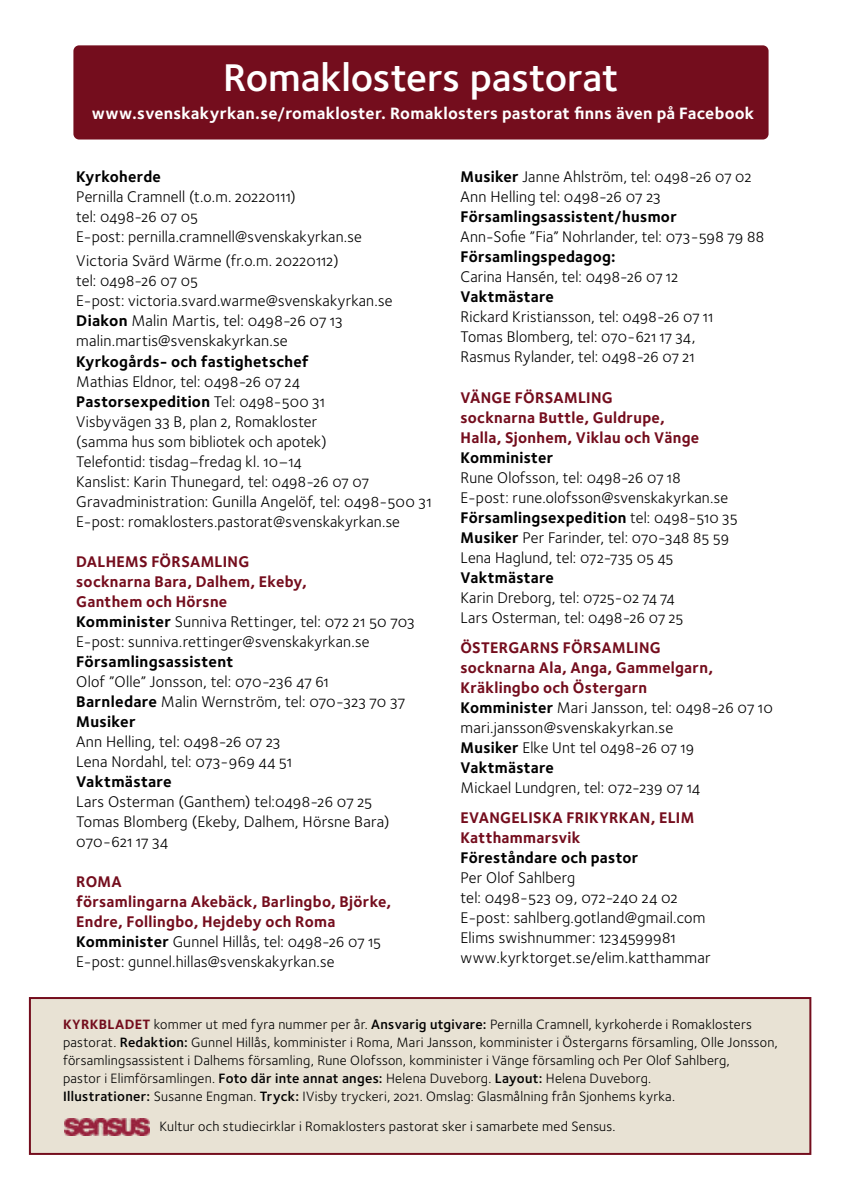
<style>
.page{position:relative;width:842px;height:1191px;background:#fff}
.page>*{position:absolute;margin:0;border:0;box-sizing:border-box;transform-origin:0 0}
.t1{font:600 40px "Foundry Sterling";letter-spacing:-.005em;color:#fff}
.t2{font:17px "Foundry Sterling Bold OSF";letter-spacing:.015em;color:#fff}
.t3{font:16px/20px "Foundry Sterling Book OSF";letter-spacing:.015em;color:#000}
.t4{font:16px/20px "Foundry Sterling Bold OSF";letter-spacing:.02em;color:#740d1d}
.t5{font:16px "Foundry Sterling Bold OSF";letter-spacing:.02em;color:#000}
.t6{font:14px/18px "Foundry Sterling Book OSF";letter-spacing:.015em;color:#000}
.s1{font-family:"Foundry Sterling Bold OSF"}
.s2{font-family:"Foundry Sterling Book OSF"}
.s3{color:#fff}
.s4{font-family:"Foundry Sterling Bold OSF";color:#740d1d}
.s5{font-family:"Foundry Sterling";font-weight:600}
.s6{font-family:"Foundry Sterling Demi OSF"}
</style>
<div class="page">
<div style="left:73px;top:45px;width:695px;height:94px;background:#740d1d;border-radius:6px"></div>
<div style="left:28px;top:997px;width:784px;height:158px;background:#e8e2d4"></div>
<img style="left:65px;top:1118px;width:84px;height:17px">
<h1 class="t1" style="left:223px;top:50px;width:397px">Romaklosters pastorat</h1>
<p class="t2" style="left:92px;top:101px;width:664px">www.svenskakyrkan.se/romakloster. Romaklosters pastorat finns även på Facebook</p>
<p class="t5" style="left:76px;top:166px;width:86px">Kyrkoherde</p>
<p class="t3" style="left:76px;top:187px;width:287px">Pernilla Cramnell (t.o.m. 20220111)<br>tel: 0498-26 07 05<br>E-post: pernilla.cramnell@svenskakyrkan.se</p>
<p class="t3" style="left:76px;top:251px;width:318px">Victoria Svärd Wärme (fr.o.m. 20220112)<br>tel: 0498-26 07 05<br>E-post: victoria.svard.warme@svenskakyrkan.se <span class="s1">Diakon</span> Malin Martis, tel: 0498-26 07 13 malin.martis@svenskakyrkan.se</p>
<p class="t5" style="left:76px;top:350px;width:234px">Kyrkogårds- och fastighetschef</p>
<p class="t3" style="left:76px;top:371px;width:225px">Mathias Eldnor, tel: 0498-26 07 24</p>
<p class="t5" style="left:76px;top:390px;width:250px">Pastorsexpedition <span class="s2">Tel: 0498-500 31</span></p>
<p class="t3" style="left:76px;top:411px;width:357px">Visbyvägen 33 B, plan 2, Romakloster<br>(samma hus som bibliotek och apotek)<br>Telefontid: tisdag–fredag kl. 10–14<br>Kanslist: Karin Thunegard, tel: 0498-26 07 07<br>Gravadministration: Gunilla Angelöf, tel: 0498-500 31<br>E-post: romaklosters.pastorat@svenskakyrkan.se</p>
<p class="t4" style="left:76px;top:551px;width:232px">DALHEMS FÖRSAMLING socknarna Bara, Dalhem, Ekeby,<br>Ganthem och Hörsne</p>
<p class="t3" style="left:76px;top:611px;width:340px"><span class="s1">Komminister</span> Sunniva Rettinger, tel: 072 21 50 703<br>E-post: sunniva.rettinger@svenskakyrkan.se</p>
<p class="t5" style="left:76px;top:650px;width:159px">Församlingsassistent</p>
<p class="t3" style="left:76px;top:671px;width:330px">Olof ”Olle” Jonsson, tel: 070-236 47 61<br><span class="s1">Barnledare</span> Malin Wernström, tel: 070-323 70 37</p>
<p class="t5" style="left:76px;top:710px;width:61px">Musiker</p>
<p class="t3" style="left:76px;top:731px;width:217px">Ann Helling, tel: 0498-26 07 23<br>Lena Nordahl, tel: 073-969 44 51</p>
<p class="t5" style="left:76px;top:770px;width:97px">Vaktmästare</p>
<p class="t3" style="left:76px;top:791px;width:315px">Lars Osterman (Ganthem) tel:0498-26 07 25<br>Tomas Blomberg (Ekeby, Dalhem, Hörsne Bara)<br>070-621 17 34</p>
<p class="t4" style="left:76px;top:871px;width:317px">ROMA<br>församlingarna Akebäck, Barlingbo, Björke,<br>Endre, Follingbo, Hejdeby och Roma</p>
<p class="t3" style="left:76px;top:931px;width:306px"><span class="s1">Komminister</span> Gunnel Hillås, tel: 0498-26 07 15<br>E-post: gunnel.hillas@svenskakyrkan.se</p>
<p class="t3" style="left:460px;top:167px;width:292px"><span class="s1">Musiker</span> Janne Ahlström, tel: 0498-26 07 02<br>Ann Helling tel: 0498-26 07 23</p>
<p class="t5" style="left:460px;top:206px;width:218px">Församlingsassistent/husmor</p>
<p class="t3" style="left:460px;top:227px;width:305px">Ann-Sofie ”Fia” Nohrlander, tel: <span class="s3">073-598 79 88</span></p>
<p class="t5" style="left:460px;top:246px;width:157px">Församlingspedagog:</p>
<p class="t3" style="left:460px;top:267px;width:219px">Carina Hansén, tel: 0498-26 07 12</p>
<p class="t5" style="left:460px;top:286px;width:95px">Vaktmästare</p>
<p class="t3" style="left:460px;top:307px;width:254px">Rickard Kristiansson, tel: 0498-26 07 11<br>Tomas Blomberg, tel: 070-621 17 34,<br>Rasmus Rylander, tel: 0498-26 07 21</p>
<p class="t4" style="left:460px;top:387px;width:240px">VÄNGE FÖRSAMLING<br>socknarna Buttle, Guldrupe,<br>Halla, Sjonhem, Viklau och Vänge</p>
<p class="t5" style="left:461px;top:446px;width:94px">Komminister</p>
<p class="t3" style="left:461px;top:467px;width:269px">Rune Olofsson, tel: 0498-26 07 18<br>E-post: rune.olofsson@svenskakyrkan.se</p>
<p class="t5" style="left:461px;top:506px;width:278px">Församlingsexpedition <span class="s2">tel: 0498-510 35</span></p>
<p class="t3" style="left:461px;top:527px;width:270px"><span class="s1">Musiker</span> Per Farinder, tel: 070-348 85 59<br>Lena Haglund, tel: 072-735 05 45</p>
<p class="t5" style="left:461px;top:566px;width:95px">Vaktmästare</p>
<p class="t3" style="left:461px;top:587px;width:224px">Karin Dreborg, tel: 0725-02 74 74<br>Lars Osterman, tel: 0498-26 07 25</p>
<p class="t4" style="left:461px;top:637px;width:254px">ÖSTERGARNS FÖRSAMLING socknarna Ala, Anga, Gammelgarn,<br>Kräklingbo och Östergarn</p>
<p class="t3" style="left:460px;top:697px;width:314px"><span class="s1">Komminister</span> Mari Jansson, tel: 0498-26 07 10 mari.jansson@svenskakyrkan.se<br><span class="s1">Musiker</span> Elke Unt tel 0498-26 07 19</p>
<p class="t5" style="left:460px;top:756px;width:95px">Vaktmästare</p>
<p class="t3" style="left:460px;top:777px;width:241px">Mickael Lundgren, tel: 072-239 07 14</p>
<p class="t4" style="left:460px;top:807px;width:235px">EVANGELISKA FRIKYRKAN, ELIM<br>Katthammarsvik</p>
<p class="t5" style="left:460px;top:846px;width:179px">Föreståndare och pastor</p>
<p class="t3" style="left:460px;top:867px;width:252px">Per Olof Sahlberg<br>tel: 0498-523 09, 072-240 24 02<br>E-post: sahlberg.gotland@gmail.com<br>Elims swishnummer: 1234599981 www.kyrktorget.se/elim.katthammar</p>
<p class="t6" style="left:63px;top:1015px;width:716px"><span class="s4">KYRKBLADET</span> kommer ut med fyra nummer per år. <span class="s5">Ansvarig utgivare:</span> Pernilla Cramnell, kyrkoherde i Romaklosters pastorat. <span class="s5">Redaktion:</span> Gunnel Hillås, komminister i Roma, Mari Jansson, komminister i Östergarns församling, Olle Jonsson, församlingsassistent i Dalhems församling, Rune Olofsson, komminister i Vänge församling och Per Olof Sahlberg,<br>pastor i Elimförsamlingen. <span class="s5">Foto där inte annat anges:</span> Helena Duveborg. <span class="s5">Layout:</span> Helena Duveborg.<br><span class="s6">Illustrationer:</span> Susanne Engman. <span class="s5">Tryck:</span> IVisby tryckeri, 2021. Omslag: Glasmålning från Sjonhems kyrka.</p>
<p class="t6" style="left:159px;top:1117px;width:458px">Kultur och studiecirklar i Romaklosters pastorat sker i samarbete med Sensus.</p>
</div>
